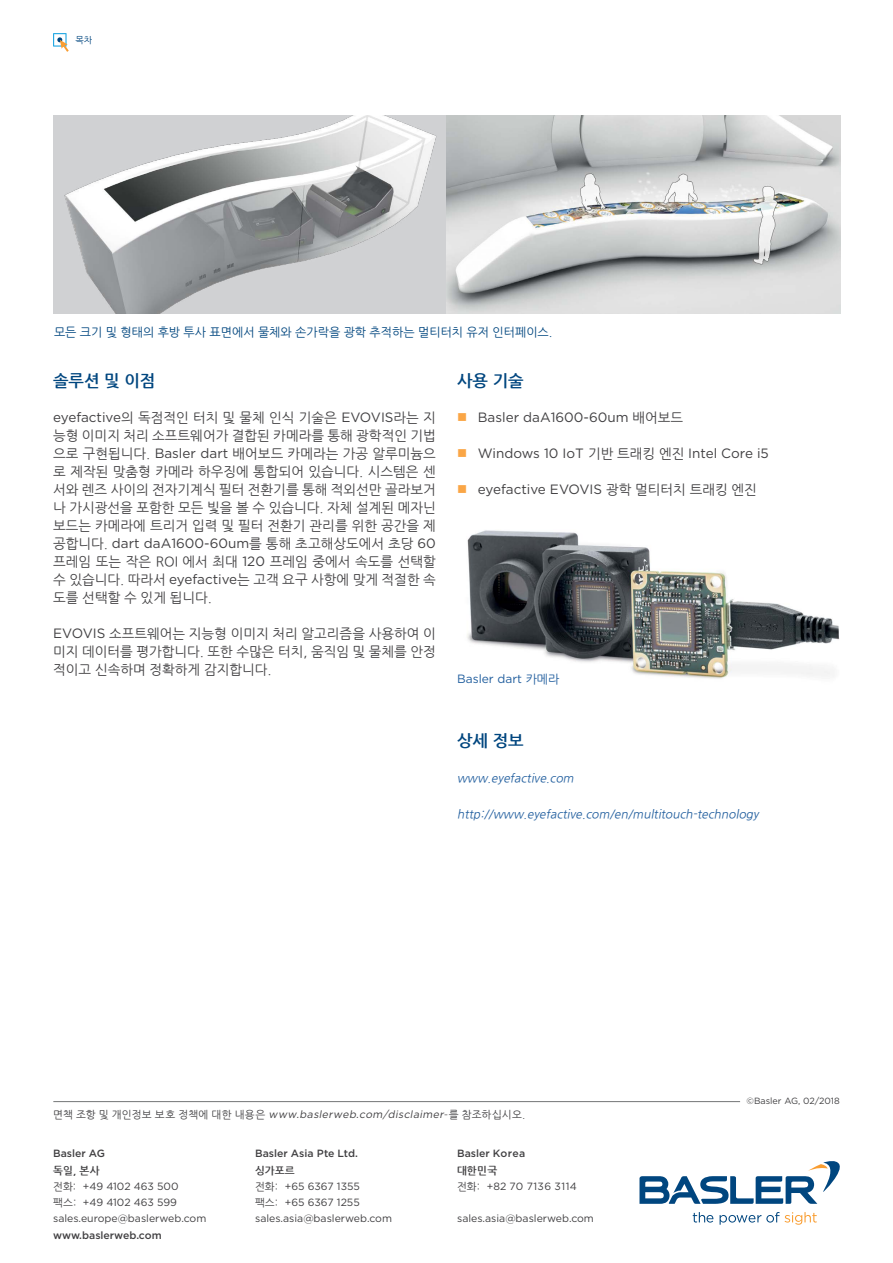
<style>
.page{position:relative;width:893px;height:1263px;background:#fff}
.page>*{position:absolute;margin:0;border:0;box-sizing:border-box;transform-origin:0 0}
.t1{font:700 16.5px "Nanum Gothic";color:#00467f}
.t2{font:13.5px/18px "Nanum Gothic";color:#414042;text-align:justify}
.t3{font:13.5px "Gotham";color:#414042}
.t4{font:italic 12px "Nanum Gothic";color:#215e9e}
.t5{font:12px "Nanum Gothic";color:#00467f}
.t6{font:12px "Gotham";color:#215e9e}
.t7{font:10.5px/16.2px "Gotham";color:#414042}
.t8{font:italic 10.5px "Gotham";color:#414042}
.t9{font:500 10.5px "Gotham";color:#414042}
.t10{font:10.5px "Gotham";letter-spacing:.035em;color:#414042}
.t11{font:700 10.5px "Nanum Gothic";letter-spacing:.01em;color:#414042}
.t12{font:9px "Gotham";color:#414042}
.t13{font:9px "Nanum Gothic";color:#00467f}
.s1{font-family:"Gotham"}
.s2{font-family:"Nanum Gothic"}
.s3{font-family:"Nanum Gothic";font-style:normal}
.s4{font-weight:300}
</style>
<div class="page">
<hr style="left:53px;top:1101px;width:687px;height:1px;background:#737577">
<svg style="left:639px;top:1161px;width:201px;height:43px"></svg>
<svg style="left:693px;top:1212px;width:20px;height:10px"></svg>
<svg style="left:720px;top:1212px;width:97px;height:13px"></svg>
<img style="left:467px;top:530px;width:372px;height:149px">
<img style="left:54px;top:116px;width:787px;height:198px">
<svg style="left:53px;top:33px;width:16px;height:19px"></svg>
<p class="t13" style="left:76px;top:36px;width:18px">목차</p>
<p class="t5" style="left:54px;top:326px;width:500px">모든 크기 및 형태의 후방 투사 표면에서 물체와 손가락을 광학 추적하는 멀티터치 유저 인터페이스.</p>
<p class="t1" style="left:53px;top:372px;width:104px">솔루션 및 이점</p>
<p class="t2" style="left:53px;top:409px;width:384px"><span class="s1">eyefactive</span>의 독점적인 터치 및 물체 인식 기술은 <span class="s1">EVOVIS</span>라는 지 능형 이미지 처리 소프트웨어가 결합된 카메라를 통해 광학적인 기법 으로 구현됩니다. <span class="s1">Basler dart</span> 배어보드 카메라는 가공 알루미늄으 로 제작된 맞춤형 카메라 하우징에 통합되어 있습니다. 시스템은 센 서와 렌즈 사이의 전자기계식 필터 전환기를 통해 적외선만 골라보거 나 가시광선을 포함한 모든 빛을 볼 수 있습니다. 자체 설계된 메자닌 보드는 카메라에 트리거 입력 및 필터 전환기 관리를 위한 공간을 제</p>
<p class="t3" style="left:53px;top:534px;width:384px"><span class="s2">공합니다.</span> dart daA1600-60um<span class="s2">를 통해 초고해상도에서 초당</span> 60</p>
<p class="t2" style="left:53px;top:553px;width:384px">프레임 또는 작은 ROI 에서 최대 <span class="s1">120</span> 프레임 중에서 속도를 선택할 수 있습니다. 따라서 <span class="s1">eyefactive</span>는 고객 요구 사항에 맞게 적절한 속 도를 선택할 수 있게 됩니다.</p>
<p class="t2" style="left:53px;top:625px;width:384px"><span class="s1">EVOVIS</span> 소프트웨어는 지능형 이미지 처리 알고리즘을 사용하여 이 미지 데이터를 평가합니다. 또한 수많은 터치, 움직임 및 물체를 안정 적이고 신속하며 정확하게 감지합니다.</p>
<p class="t1" style="left:457px;top:372px;width:68px">사용 기술</p>
<p class="t3" style="left:478px;top:408px;width:207px">Basler daA1600-60um <span class="s2">배어보드</span></p>
<p class="t3" style="left:478px;top:444px;width:292px">Windows 10 IoT <span class="s2">기반 트래킹 엔진</span> Intel Core i5</p>
<p class="t3" style="left:478px;top:480px;width:281px">eyefactive EVOVIS <span class="s2">광학 멀티터치 트래킹 엔진</span></p>
<p class="t6" style="left:457px;top:671px;width:104px">Basler dart <span class="s2">카메라</span></p>
<p class="t1" style="left:457px;top:732px;width:68px">상세 정보</p>
<p class="t4" style="left:457px;top:772px;width:120px">www.eyefactive.com</p>
<p class="t4" style="left:457px;top:808px;width:305px">http://www.eyefactive.com/en/multitouch-technology</p>
<p class="t12" style="left:747px;top:1095px;width:95px">©Basler AG, 02/2018</p>
<p class="t8" style="left:53px;top:1108px;width:474px"><span class="s3">면 책 조항 및 개 인 정 보 보 호 정 책 에 대 한 내 용 은</span> www.baslerweb.com/disclaimer<span class="s4">-</span> <span class="s3">를 참조하 십 시 오 .</span></p>
<p class="t9" style="left:53px;top:1147px;width:53px">Basler AG</p>
<p class="t11" style="left:53px;top:1165px;width:48px">독일, 본사</p>
<p class="t7" style="left:53px;top:1178px;width:155px"><span class="s2">전화:</span> +49 4102 463 500<br><span class="s2">팩스:</span> +49 4102 463 599 sales.europe@baslerweb.com</p>
<p class="t9" style="left:53px;top:1228px;width:110px">www.baslerweb.com</p>
<p class="t9" style="left:255px;top:1147px;width:104px">Basler Asia Pte Ltd.</p>
<p class="t11" style="left:255px;top:1165px;width:41px">싱가포르</p>
<p class="t7" style="left:255px;top:1178px;width:138px"><span class="s2">전화:</span> +65 6367 1355<br><span class="s2">팩스:</span> +65 6367 1255 sales.asia@baslerweb.com</p>
<p class="t9" style="left:457px;top:1147px;width:70px">Basler Korea</p>
<p class="t11" style="left:457px;top:1165px;width:42px">대한민국</p>
<p class="t10" style="left:457px;top:1179px;width:121px"><span class="s2">전화:</span> +82 70 7136 3114</p>
<p class="t7" style="left:457px;top:1210px;width:138px">sales.asia@baslerweb.com</p>
</div>
